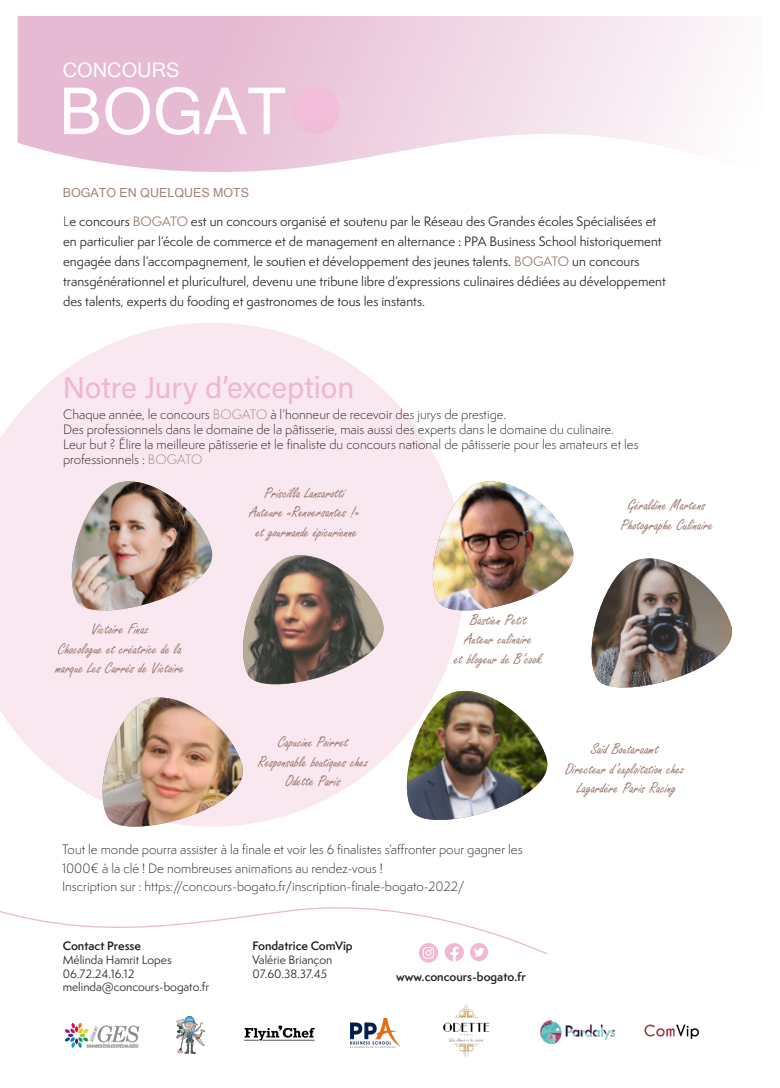
<style>
.page{position:relative;width:780px;height:1088px;background:#fff}
.page>*{position:absolute;margin:0;border:0;box-sizing:border-box;transform-origin:0 0}
.t1{font:65px "Microsoft Sans Serif";color:#fff}
.t2{font:30px "Acumin Pro";color:#efb5d3}
.t3{font:20px "Microsoft Sans Serif";color:#fff}
.t4{font:16.25px/19.5px "Freestyle Script";color:#98756a}
.t5{font:300 12.5px/18.8px "Semplicita Pro";color:#231f20}
.t6{font:12.5px/20px "Semplicita Pro";color:#231f20}
.t7{font:12.5px "Microsoft Sans Serif";color:#a18278}
.t8{font:11.25px "Semplicita Pro";color:#231f20}
.t9{font:600 11.25px "Semplicita Pro";color:#231f20}
.s1{font-weight:300}
.s2{color:#98756a}
.s3{color:#a18278}
</style>
<div class="page">
<svg style="left:0;top:323px;width:440px;height:454px;fill:#fae8f1"></svg>
<svg style="left:18px;top:16px;width:709px;height:156px"></svg>
<img style="left:644px;top:1024px;width:55px;height:15px">
<img style="left:540px;top:1021px;width:75px;height:22px">
<div style="left:292px;top:87px;width:47px;height:47px;background:#f1bdd9;border-radius:50%"></div>
<img style="left:65px;top:1023px;width:75px;height:25px">
<img style="left:351px;top:1018px;width:48px;height:29px">
<img style="left:443px;top:1004px;width:47px;height:54px">
<svg style="left:419px;top:943px;width:19px;height:20px"></svg>
<svg style="left:423px;top:955px;width:11px;height:3px"></svg>
<svg style="left:470px;top:943px;width:18px;height:18px"></svg>
<svg style="left:445px;top:955px;width:19px;height:6px"></svg>
<img style="left:177px;top:1016px;width:28px;height:37px">
<svg style="left:244px;top:1025px;width:71px;height:15px"></svg>
<svg style="left:0;top:907px;width:548px;height:48px"></svg>
<img style="left:62px;top:467px;width:671px;height:360px">
<img style="left:397px;top:691px;width:163px;height:136px">
<p class="t3" style="left:63px;top:57px;width:118px">CONCOURS</p>
<h1 class="t1" style="left:59px;top:69px;width:229px">BOGAT</h1>
<p class="t7" style="left:63px;top:185px;width:188px">BOGATO EN QUELQUES MOTS</p>
<p class="t6" style="left:63px;top:211px;width:604px"><span class="s1">L</span>e concours <span class="s2">BOGATO</span> est un concours organisé et soutenu par le Réseau des Grandes écoles Spécialisées et en particulier par l’école de commerce et de management en alternance : PPA Business School historiquement engagée dans l’accompagnement, le soutien et développement des jeunes talents. <span class="s2">BOGATO</span> un concours transgénérationnel et pluriculturel, devenu une tribune libre d’expressions culinaires dédiées au développement des talents, experts du fooding et gastronomes de tous les instants.</p>
<p class="t2" style="left:63px;top:366px;width:293px">Notre Jury d’exception</p>
<p class="t5" style="left:63px;top:405px;width:445px">Chaque année, le concours <span class="s3">BOGATO</span> à l’honneur de recevoir des jurys de prestige.</p>
<p class="t5" style="left:63px;top:420px;width:552px">Des professionnels dans le domaine de la pâtisserie, mais aussi des experts dans le domaine du culinaire.</p>
<p class="t5" style="left:63px;top:437px;width:577px;line-height:15px">Leur but ? Élire la meilleure pâtisserie et le finaliste du concours national de pâtisserie pour les amateurs et les professionnels : <span class="s3">BOGATO</span></p>
<p class="t4" style="left:264px;top:484px;width:82px">Priscilla Lanzarotti</p>
<p class="t4" style="left:250px;top:503px;width:111px">Auteure «Renversantes !»</p>
<p class="t4" style="left:256px;top:523px;width:103px">et gourmande épicurienne</p>
<p class="t4" style="left:628px;top:496px;width:79px">Géraldine Martens</p>
<p class="t4" style="left:621px;top:516px;width:94px">Photographe Culinaire</p>
<p class="t4" style="left:91px;top:620px;width:59px">Victoire Finaz</p>
<p class="t4" style="left:56px;top:639px;width:130px">Chocologue et créatrice de la marque Les Carrés de Victoire</p>
<p class="t4" style="left:470px;top:611px;width:58px">Bastien Petit</p>
<p class="t4" style="left:465px;top:630px;width:69px">Auteur culinaire</p>
<p class="t4" style="left:454px;top:650px;width:90px">et blogeur de B’cook</p>
<p class="t4" style="left:278px;top:733px;width:72px">Capucine Poirret</p>
<p class="t4" style="left:258px;top:752px;width:111px">Responsable boutiques chez</p>
<p class="t4" style="left:286px;top:772px;width:56px">Odette Paris</p>
<p class="t5" style="left:62px;top:840px;width:462px">Tout le monde pourra assister à la finale et voir les 6 finalistes s’affronter pour gagner les<br>1000€ à la clé ! De nombreuses animations au rendez-vous !<br>Inscription sur : https://concours-bogato.fr/inscription-finale-bogato-2022/</p>
<p class="t9" style="left:63px;top:938px;width:80px">Contact Presse</p>
<p class="t8" style="left:63px;top:952px;width:110px">Mélinda Hamrit Lopes</p>
<p class="t8" style="left:63px;top:965px;width:73px">06.72.24.16.12</p>
<p class="t8" style="left:63px;top:979px;width:148px">melinda@concours-bogato.fr</p>
<p class="t9" style="left:252px;top:938px;width:102px">Fondatrice ComVip</p>
<p class="t8" style="left:252px;top:952px;width:81px">Valérie Briançon</p>
<p class="t8" style="left:252px;top:965px;width:76px">07.60.38.37.45</p>
<p class="t9" style="left:396px;top:969px;width:131px">www.concours-bogato.fr</p>
<p class="t4" style="left:591px;top:740px;width:69px">Saïd Boutaraamt</p>
<p class="t4" style="left:565px;top:760px;width:120px">Directeur d’exploitation chez</p>
<p class="t4" style="left:577px;top:779px;width:101px">Lagardère Paris Racing</p>
</div>
